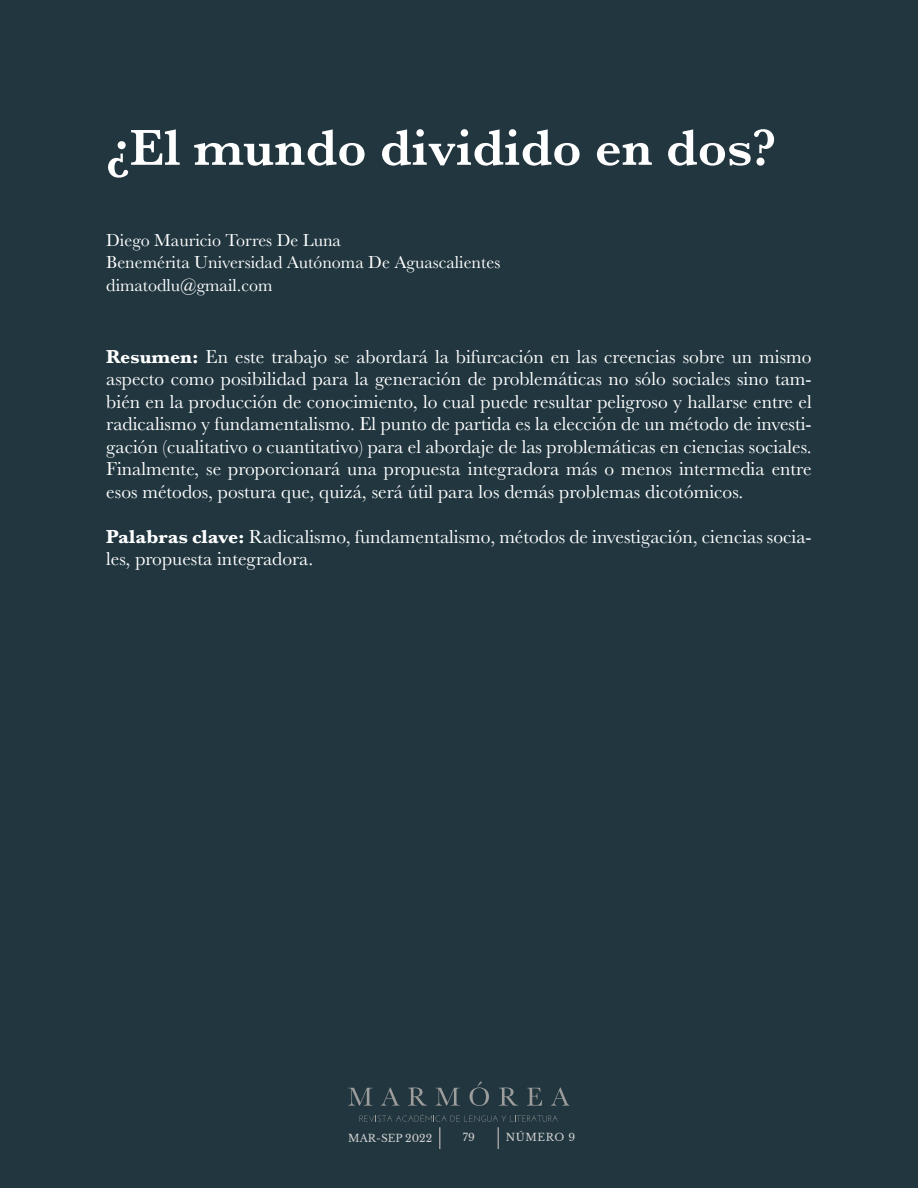
<style>
.page{position:relative;width:918px;height:1188px;background:#21363f}
.page>*{position:absolute;margin:0;border:0;box-sizing:border-box;transform-origin:0 0}
.t1{font:600 52.5px "Baskerville";color:#fff}
.t2{font:19.5px/22.5px "Baskerville";color:#fff;text-align:justify}
.t3{font:18px/22.5px "Baskerville";color:#fff}
.t4{font:10.5px "Libre Baskerville";color:#d0d0d0}
.s1{font-weight:700}
</style>
<div class="page">
<hr style="left:497px;top:1127px;width:2px;height:22px;background:#9d9d9c">
<hr style="left:439px;top:1127px;width:2px;height:22px;background:#9d9d9c">
<svg style="left:349px;top:1088px;width:23px;height:18px"></svg>
<svg style="left:381px;top:1088px;width:18px;height:18px"></svg>
<svg style="left:408px;top:1088px;width:19px;height:18px"></svg>
<svg style="left:436px;top:1088px;width:24px;height:18px"></svg>
<svg style="left:470px;top:1082px;width:19px;height:24px"></svg>
<svg style="left:499px;top:1088px;width:19px;height:18px"></svg>
<svg style="left:527px;top:1088px;width:15px;height:18px"></svg>
<svg style="left:551px;top:1088px;width:18px;height:18px"></svg>
<svg style="left:360px;top:1114px;width:198px;height:8px"></svg>
<h1 class="t1" style="left:106px;top:111px;width:671px">¿El mundo dividido en dos?</h1>
<p class="t3" style="left:106px;top:229px;width:396px">Diego Mauricio Torres De Luna<br>Benemérita Universidad Autónoma De Aguascalientes dimatodlu@gmail.com</p>
<p class="t2" style="left:106px;top:346px;width:707px"><span class="s1">Resumen:</span> En este trabajo se abordará la bifurcación en las creencias sobre un mismo aspecto como posibilidad para la generación de problemáticas no sólo sociales sino tam&shy;bién en la producción de conocimiento, lo cual puede resultar peligroso y hallarse entre el radicalismo y fundamentalismo. El punto de partida es la elección de un método de investi&shy;gación (cualitativo o cuantitativo) para el abordaje de las problemáticas en ciencias sociales.<br>Finalmente, se proporcionará una propuesta integradora más o menos intermedia entre esos métodos, postura que, quizá, será útil para los demás problemas dicotómicos.</p>
<p class="t2" style="left:106px;top:526px;width:707px"><span class="s1">Palabras clave:</span> Radicalismo, fundamentalismo, métodos de investigación, ciencias socia&shy;les, propuesta integradora.</p>
<p class="t4" style="left:348px;top:1132px;width:85px">MAR-SEP 2022</p>
<p class="t4" style="left:463px;top:1131px;width:14px">79</p>
<p class="t4" style="left:506px;top:1131px;width:71px">NÚMERO 9</p>
</div>
